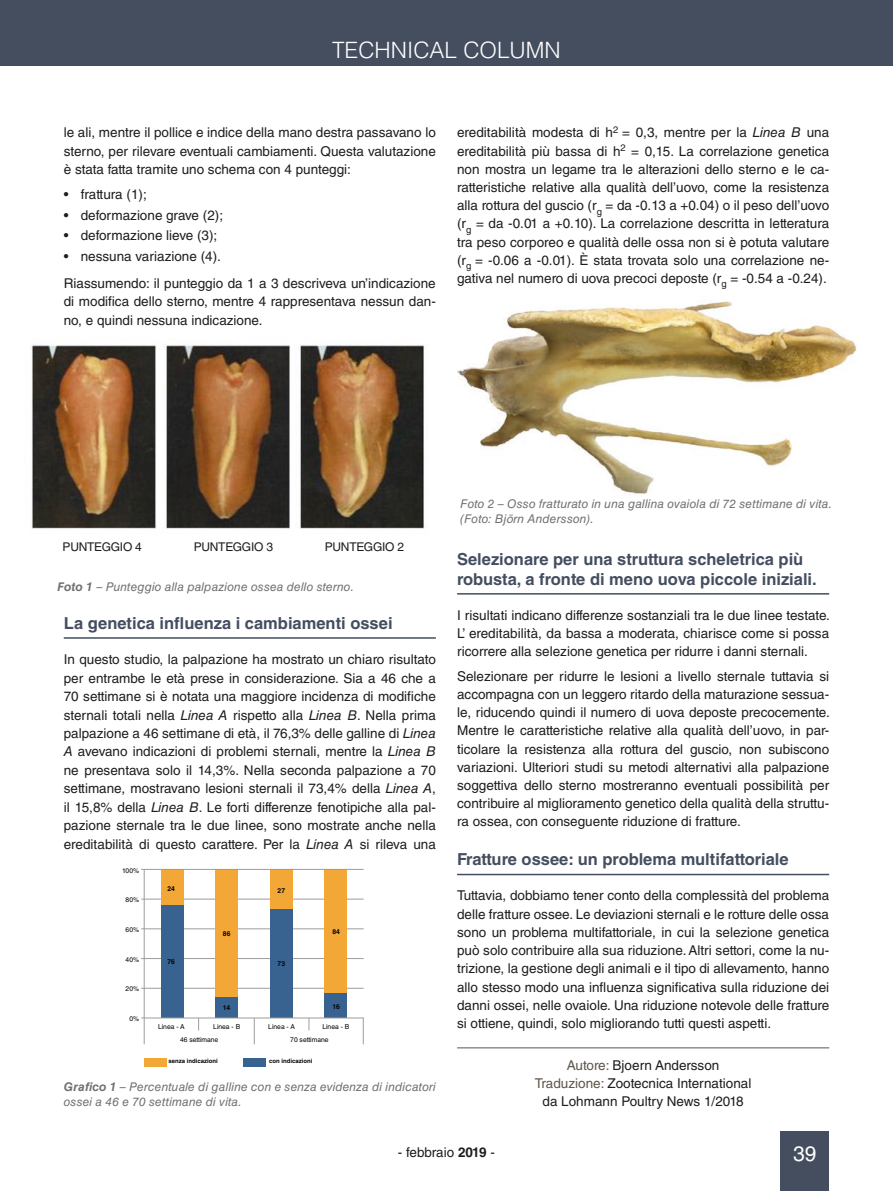
<style>
.page{position:relative;width:893px;height:1191px;background:#fff}
.page>*{position:absolute;margin:0;border:0;box-sizing:border-box;transform-origin:0 0}
.t1{font:300 22.5px "Helvetica LT Std";color:#fff}
.t2{font:21px "Helvetica LT Std";color:#fff}
.Titolo_secondario_Te{font:700 16.5px/19.6px "Helvetica LT Std";color:#444e5f}
.Paragrafo_base_-_New{font:13.5px/18.1px "Helvetica LT Std";color:#1d1d1b;text-align:justify}
.Maggiori_info{font:13.5px/18.1px "Helvetica LT Std";color:#1d1d1b;text-align:center}
.Didascalia{font:italic 12px/15px "Helvetica LT Std";letter-spacing:.01em;color:#70706f}
.Paragrafo_base_-_New-2{font:12px "Helvetica LT Std";letter-spacing:-.02em;color:#1d1d1b}
.t3{font:6.75px/13.8px "Helvetica LT Std";color:#020203}
.t4{font:700 6.75px "Helvetica LT Std";color:#020203}
.t5{font:700 6px "Helvetica LT Std";color:#020203}
.s1{font-style:italic}
.s2{font-weight:700}
.s3{color:#5d564a}
</style>
<div class="page">
<div style="left:780px;top:1131px;width:49px;height:60px;background:#444e5f"></div>
<div style="left:0;top:0;width:893px;height:66px;background:#444e5f"></div>
<hr style="left:64px;top:637px;width:372px;height:1px;background:#444e5f">
<img style="left:31px;top:345px;width:394px;height:184px">
<hr style="left:457px;top:593px;width:372px;height:1px;background:#444e5f">
<hr style="left:457px;top:873px;width:372px;height:2px;background:#444e5f">
<hr style="left:457px;top:1047px;width:372px;height:1px;background:#5d564a">
<img style="left:457px;top:301px;width:400px;height:193px">
<hr style="left:144px;top:869px;width:1px;height:175px;background:#9d9d9c">
<svg style="left:198px;top:1018px;width:1px;height:12px"></svg>
<svg style="left:309px;top:1018px;width:1px;height:12px"></svg>
<svg style="left:254px;top:1018px;width:1px;height:26px"></svg>
<svg style="left:363px;top:1018px;width:1px;height:26px"></svg>
<hr style="left:141px;top:898px;width:223px;height:1px;background:#9d9d9c">
<hr style="left:141px;top:928px;width:223px;height:1px;background:#9d9d9c">
<hr style="left:141px;top:958px;width:223px;height:1px;background:#9d9d9c">
<hr style="left:141px;top:988px;width:223px;height:1px;background:#9d9d9c">
<div style="left:161px;top:869px;width:22px;height:149px;background:#f2a736"></div>
<div style="left:215px;top:869px;width:23px;height:149px;background:#f2a736"></div>
<div style="left:270px;top:869px;width:23px;height:149px;background:#f2a736"></div>
<div style="left:325px;top:869px;width:22px;height:149px;background:#f2a736"></div>
<div style="left:161px;top:905px;width:22px;height:113px;background:#386290"></div>
<div style="left:215px;top:997px;width:23px;height:21px;background:#386290"></div>
<div style="left:270px;top:909px;width:23px;height:109px;background:#386290"></div>
<div style="left:325px;top:993px;width:22px;height:25px;background:#386290"></div>
<div style="left:243px;top:1058px;width:23px;height:8px;background:#386290"></div>
<div style="left:144px;top:1058px;width:23px;height:8px;background:#f2a736"></div>
<hr style="left:141px;top:869px;width:223px;height:1px;background:#9d9d9c">
<hr style="left:141px;top:1017px;width:223px;height:1px;background:#9d9d9c">
<h1 class="t1" style="left:332px;top:36px;width:230px">TECHNICAL COLUMN</h1>
<p class="Paragrafo_base_-_New" style="left:64px;top:123px;width:374px">le ali, mentre il pollice e indice della mano destra passavano lo sterno, per rilevare eventuali cambiamenti. Questa valutazione è stata fatta tramite uno schema con 4 punteggi:</p>
<p class="Paragrafo_base_-_New" style="left:64px;top:185px;width:84px">• frattura (1);</p>
<p class="Paragrafo_base_-_New" style="left:64px;top:206px;width:161px">• deformazione grave (2);</p>
<p class="Paragrafo_base_-_New" style="left:64px;top:226px;width:155px">• deformazione lieve (3);</p>
<p class="Paragrafo_base_-_New" style="left:64px;top:247px;width:159px">• nessuna variazione (4).</p>
<p class="Paragrafo_base_-_New" style="left:64px;top:274px;width:374px">Riassumendo: il punteggio da 1 a 3 descriveva un’indicazione di modifica dello sterno, mentre 4 rappresentava nessun dan&shy;no, e quindi nessuna indicazione.</p>
<p class="Paragrafo_base_-_New" style="left:457px;top:123px;width:374px">ereditabilità modesta di h<sup>2</sup> = 0,3, mentre per la <span class="s1">Linea B</span> una ereditabilità più bassa di h<sup>2</sup> = 0,15. La correlazione genetica non mostra un legame tra le alterazioni dello sterno e le ca&shy;ratteristiche relative alla qualità dell’uovo, come la resistenza alla rottura del guscio (r<sub>g</sub> = da -0.13 a +0.04) o il peso dell’uovo (r<sub>g</sub> = da -0.01 a +0.10). La correlazione descritta in letteratura tra peso corporeo e qualità delle ossa non si è potuta valutare (r<sub>g</sub> = -0.06 a -0.01). È stata trovata solo una correlazione ne&shy;gativa nel numero di uova precoci deposte (r<sub>g</sub> = -0.54 a -0.24).</p>
<p class="Paragrafo_base_-_New-2" style="left:63px;top:539px;width:81px">PUNTEGGIO 4</p>
<p class="Paragrafo_base_-_New-2" style="left:194px;top:539px;width:81px">PUNTEGGIO 3</p>
<p class="Paragrafo_base_-_New-2" style="left:325px;top:539px;width:81px">PUNTEGGIO 2</p>
<p class="Didascalia" style="left:57px;top:579px;width:298px"><span class="s2">Foto 1</span> – Punteggio alla palpazione ossea dello sterno.</p>
<p class="Titolo_secondario_Te" style="left:64px;top:613px;width:330px">La genetica influenza i cambiamenti ossei</p>
<p class="Paragrafo_base_-_New" style="left:64px;top:650px;width:374px">In questo studio, la palpazione ha mostrato un chiaro risultato per entrambe le età prese in considerazione. Sia a 46 che a 70 settimane si è notata una maggiore incidenza di modifiche sternali totali nella <span class="s1">Linea A</span> rispetto alla <span class="s1">Linea B</span>. Nella prima palpazione a 46 settimane di età, il 76,3% delle galline di <span class="s1">Linea A</span> avevano indicazioni di problemi sternali, mentre la <span class="s1">Linea B </span>ne presentava solo il 14,3%. Nella seconda palpazione a 70 settimane, mostravano lesioni sternali il 73,4% della <span class="s1">Linea A</span>, il 15,8% della <span class="s1">Linea B</span>. Le forti differenze fenotipiche alla pal&shy;pazione sternale tra le due linee, sono mostrate anche nella ereditabilità di questo carattere. Per la <span class="s1">Linea A</span> si rileva una</p>
<p class="t3" style="left:122px;top:863px;width:18px">100%</p>
<p class="t3" style="left:126px;top:893px;width:15px">80%</p>
<p class="t3" style="left:126px;top:922px;width:15px">60%</p>
<p class="t3" style="left:126px;top:952px;width:15px">40%</p>
<p class="t3" style="left:126px;top:981px;width:15px">20%</p>
<p class="t3" style="left:129px;top:1011px;width:11px">0%</p>
<p class="t4" style="left:168px;top:884px;width:9px">24</p>
<p class="t4" style="left:278px;top:886px;width:9px">27</p>
<p class="t4" style="left:223px;top:930px;width:9px">86</p>
<p class="t4" style="left:332px;top:928px;width:9px">84</p>
<p class="t4" style="left:168px;top:957px;width:9px">76</p>
<p class="t4" style="left:278px;top:960px;width:9px">73</p>
<p class="t4" style="left:223px;top:1003px;width:9px">14</p>
<p class="t4" style="left:332px;top:1002px;width:9px">16</p>
<p class="t3" style="left:213px;top:1019px;width:28px">Linea - B</p>
<p class="t3" style="left:268px;top:1019px;width:28px">Linea - A</p>
<p class="t3" style="left:322px;top:1019px;width:28px">Linea - B</p>
<p class="t3" style="left:180px;top:1019px;width:40px;text-indent:-22px">Linea - A<br>46 settimane</p>
<p class="t5" style="left:168px;top:1057px;width:51px">senza indicazioni</p>
<p class="t5" style="left:269px;top:1057px;width:45px">con indicazioni</p>
<p class="t3" style="left:290px;top:1033px;width:40px">70 settimane</p>
<p class="Didascalia" style="left:64px;top:1079px;width:374px"><span class="s2">Grafico 1</span> – Percentuale di galline con e senza evidenza di indicatori ossei a 46 e 70 settimane di vita.</p>
<p class="Didascalia" style="left:460px;top:496px;width:373px">Foto 2 – Osso fratturato in una gallina ovaiola di 72 settimane di vita.</p>
<p class="Didascalia" style="left:460px;top:511px;width:135px">(Foto: Björn Andersson).</p>
<p class="Titolo_secondario_Te" style="left:457px;top:549px;width:361px">Selezionare per una struttura scheletrica più robusta, a fronte di meno uova piccole iniziali.</p>
<p class="Paragrafo_base_-_New" style="left:457px;top:606px;width:374px">I risultati indicano differenze sostanziali tra le due linee testate.<br>L’ ereditabilità, da bassa a moderata, chiarisce come si possa ricorrere alla selezione genetica per ridurre i danni sternali.</p>
<p class="Paragrafo_base_-_New" style="left:457px;top:667px;width:374px">Selezionare per ridurre le lesioni a livello sternale tuttavia si accompagna con un leggero ritardo della maturazione sessua&shy;le, riducendo quindi il numero di uova deposte precocemente.<br>Mentre le caratteristiche relative alla qualità dell’uovo, in par&shy;ticolare la resistenza alla rottura del guscio, non subiscono variazioni. Ulteriori studi su metodi alternativi alla palpazione soggettiva dello sterno mostreranno eventuali possibilità per contribuire al miglioramento genetico della qualità della struttu&shy;ra ossea, con conseguente riduzione di fratture.</p>
<p class="Titolo_secondario_Te" style="left:457px;top:849px;width:333px">Fratture ossee: un problema multifattoriale</p>
<p class="Paragrafo_base_-_New" style="left:457px;top:886px;width:374px">Tuttavia, dobbiamo tener conto della complessità del problema delle fratture ossee. Le deviazioni sternali e le rotture delle ossa sono un problema multifattoriale, in cui la selezione genetica può solo contribuire alla sua riduzione. Altri settori, come la nu&shy;trizione, la gestione degli animali e il tipo di allevamento, hanno allo stesso modo una influenza significativa sulla riduzione dei danni ossei, nelle ovaiole. Una riduzione notevole delle fratture si ottiene, quindi, solo migliorando tutti questi aspetti.</p>
<p class="Maggiori_info" style="left:535px;top:1055px;width:218px"><span class="s3">Autore:</span> Bjoern Andersson<br><span class="s3">Traduzione:</span> Zootecnica International da Lohmann Poultry News 1/2018</p>
<p class="Paragrafo_base_-_New" style="left:398px;top:1142px;width:99px">- febbraio <span class="s2">2019</span> -</p>
<h2 class="t2" style="left:793px;top:1141px;width:25px">39</h2>
</div>
